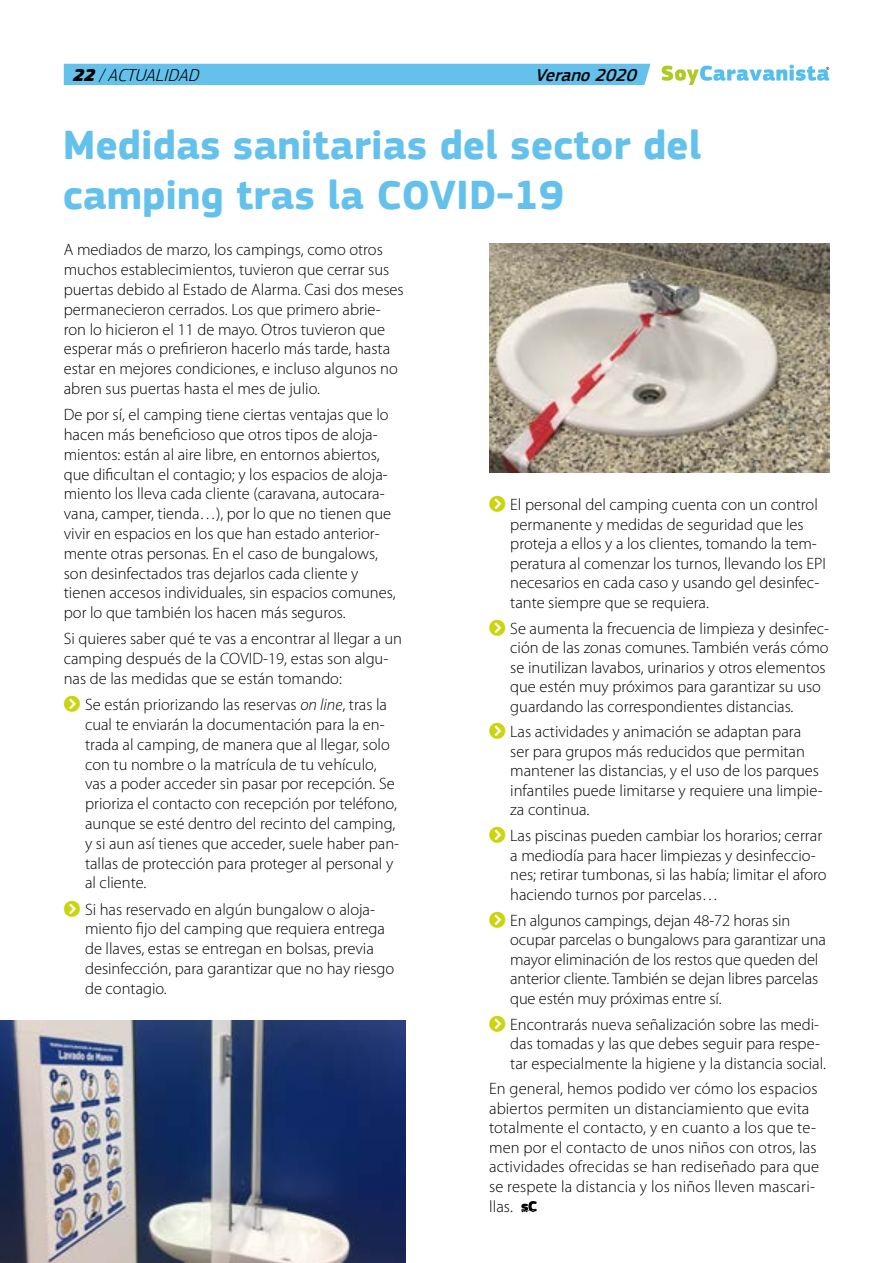
<style>
.page{position:relative;width:893px;height:1263px;background:#fff}
.page>*{position:absolute;margin:0;border:0;box-sizing:border-box;transform-origin:0 0}
.t1{font:700 42px/50.4px "PF Square Sans Pro";color:#63c1ec}
.t2{font:italic 300 18px "PF Square Sans Pro";color:#000}
.t3{font:italic 500 18px "PF Square Sans Pro";color:#000}
.t4{font:300 16.5px/19.8px "Myriad Pro";color:#000}
.s1{font-weight:900}
.s2{color:#cad50e}
.s3{font-style:italic}
</style>
<div class="page">
<svg style="left:521px;top:1201px;width:16px;height:11px"></svg>
<img style="left:0;top:1020px;width:405px;height:243px">
<img style="left:489px;top:243px;width:340px;height:229px">
<svg style="left:662px;top:65px;width:167px;height:20px"></svg>
<div style="left:63px;top:64px;width:588px;height:21px;background:#63c1ec"></div>
<p class="t2" style="left:72px;top:65px;width:133px"><span class="s1">22</span>/ACTUALIDAD</p>
<p class="t3" style="left:535px;top:65px;width:108px">Verano2020</p>
<h1 class="t1" style="left:63px;top:121px;width:640px">Medidas sanitarias del sector del camping tras la COVID-19</h1>
<p class="t4" style="left:64px;top:240px;width:341px">A mediados de marzo, los campings, como otros muchos establecimientos, tuvieron que cerrar sus puertas debido al Estado de Alarma. Casi dos meses permanecieron cerrados. Los que primero abrie&shy;ron lo hicieron el 11 de mayo. Otros tuvieron que esperar más o prefirieron hacerlo más tarde, hasta estar en mejores condiciones, e incluso algunos no abren sus puertas hasta el mes de julio.</p>
<p class="t4" style="left:64px;top:405px;width:333px">De por sí, el camping tiene ciertas ventajas que lo hacen más beneficioso que otros tipos de aloja&shy;mientos: están al aire libre, en entornos abiertos, que dificultan el contagio; y los espacios de aloja&shy;miento los lleva cada cliente (caravana, autocara&shy;vana, camper, tienda…), por lo que no tienen que vivir en espacios en los que han estado anterior&shy;mente otras personas. En el caso de bungalows, son desinfectados tras dejarlos cada cliente y tienen accesos individuales, sin espacios comunes, por lo que también los hacen más seguros.</p>
<p class="t4" style="left:64px;top:629px;width:340px">Si quieres saber qué te vas a encontrar al llegar a un camping después de la COVID-19, estas son algu&shy;nas de las medidas que se están tomando:</p>
<p class="t4" style="left:85px;top:695px;width:316px;text-indent:-21px"><span class="s2">❖□■●▼</span> Se están priorizando las reservas <span class="s3">on line</span>, tras la cual te enviarán la documentación para la en&shy;trada al camping, de manera que al llegar, solo con tu nombre o la matrícula de tu vehículo, vas a poder acceder sin pasar por recepción. Se prioriza el contacto con recepción por teléfono, aunque se esté dentro del recinto del camping, y si aun así tienes que acceder, suele haber pan&shy;tallas de protección para proteger al personal y al cliente.</p>
<p class="t4" style="left:85px;top:899px;width:311px;text-indent:-21px"><span class="s2">❖□■●▼</span> Si has reservado en algún bungalow o aloja&shy;miento fijo del camping que requiera entrega de llaves, estas se entregan en bolsas, previa desinfección, para garantizar que no hay riesgo de contagio.</p>
<p class="t4" style="left:510px;top:495px;width:317px;text-indent:-21px"><span class="s2">❖□■●▼</span> El personal del camping cuenta con un control permanente y medidas de seguridad que les proteja a ellos y a los clientes, tomando la tem&shy;peratura al comenzar los turnos, llevando los EPI necesarios en cada caso y usando gel desinfec&shy;tante siempre que se requiera.</p>
<p class="t4" style="left:510px;top:618px;width:320px;text-indent:-21px"><span class="s2">❖□■●▼</span> Se aumenta la frecuencia de limpieza y desinfec&shy;ción de las zonas comunes. También verás cómo se inutilizan lavabos, urinarios y otros elementos que estén muy próximos para garantizar su uso guardando las correspondientes distancias.</p>
<p class="t4" style="left:510px;top:722px;width:314px;text-indent:-21px"><span class="s2">❖□■●▼</span> Las actividades y animación se adaptan para ser para grupos más reducidos que permitan mantener las distancias, y el uso de los parques infantiles puede limitarse y requiere una limpie&shy;za continua.</p>
<p class="t4" style="left:510px;top:826px;width:318px;text-indent:-21px"><span class="s2">❖□■●▼</span> Las piscinas pueden cambiar los horarios; cerrar a mediodía para hacer limpiezas y desinfeccio&shy;nes; retirar tumbonas, si las había; limitar el aforo haciendo turnos por parcelas…</p>
<p class="t4" style="left:510px;top:911px;width:317px;text-indent:-21px"><span class="s2">❖□■●▼</span> En algunos campings, dejan 48-72 horas sin ocupar parcelas o bungalows para garantizar una mayor eliminación de los restos que queden del anterior cliente. También se dejan libres parcelas que estén muy próximas entre sí.</p>
<p class="t4" style="left:510px;top:1014px;width:317px;text-indent:-21px"><span class="s2">❖□■●▼</span> Encontrarás nueva señalización sobre las medi&shy;das tomadas y las que debes seguir para respe&shy;tar especialmente la higiene y la distancia social.</p>
<p class="t4" style="left:489px;top:1079px;width:332px">En general, hemos podido ver cómo los espacios abiertos permiten un distanciamiento que evita totalmente el contacto, y en cuanto a los que te&shy;men por el contacto de unos niños con otros, las actividades ofrecidas se han rediseñado para que se respete la distancia y los niños lleven mascari&shy;llas.</p>
</div>
